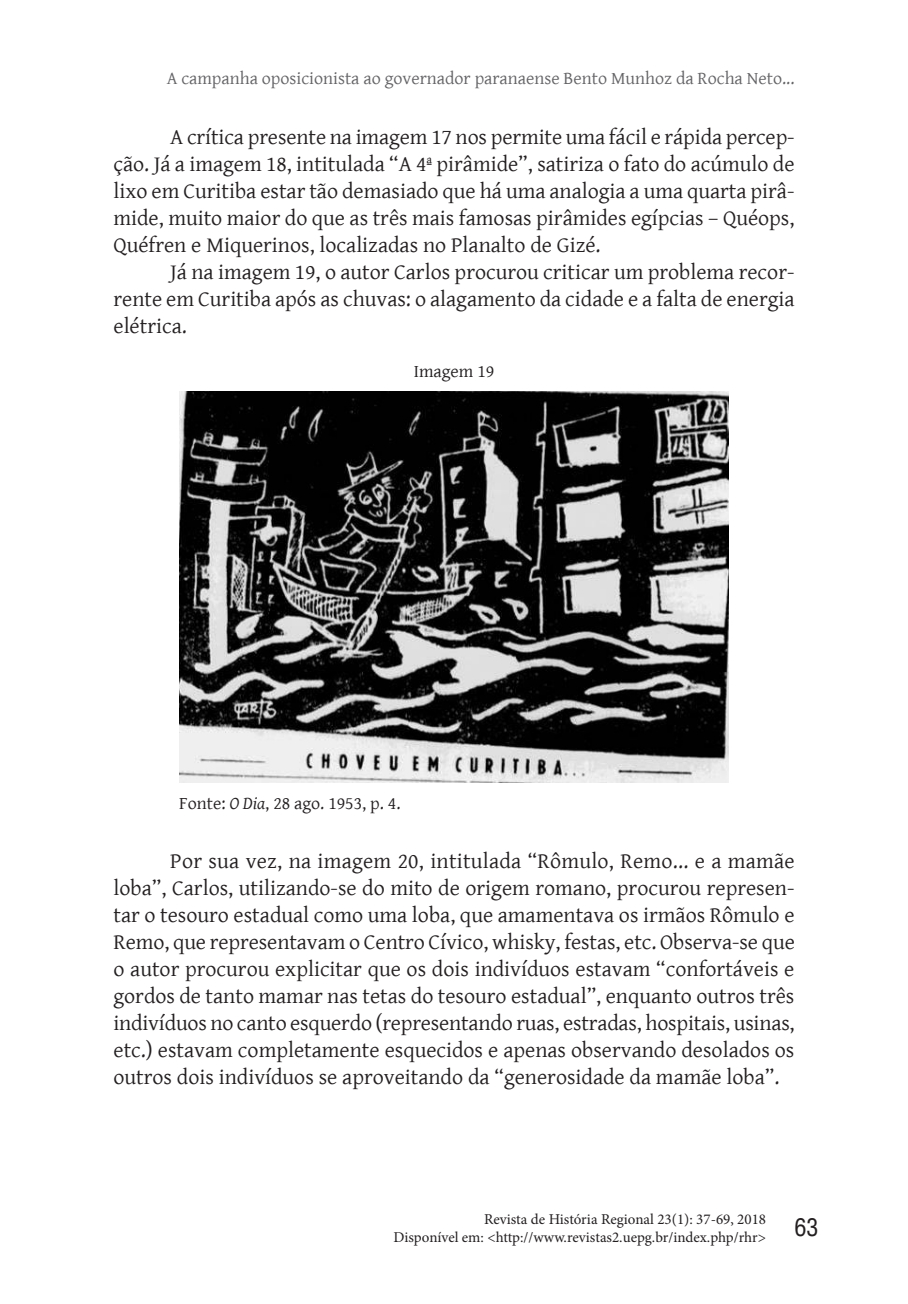
<style>
.page{position:relative;width:908px;height:1304px;background:#fff}
.page>*{position:absolute;margin:0;border:0;box-sizing:border-box;transform-origin:0 0}
.t1{font:22px/27px "Gentium Basic";color:#231f20;text-align:justify}
.t2{font:18px "Gentium Basic";color:#636366}
.t3{font:18px "Gentium Basic";color:#231f20}
.t4{font:15px/18px "Minion Pro";color:#231f20}
.s1{font-style:italic}
</style>
<div class="page">
<img style="left:179px;top:391px;width:549px;height:391px">
<p class="t2" style="left:167px;top:65px;width:629px">A campanha oposicionista ao governador paranaense Bento Munhoz da Rocha Neto...</p>
<p class="t1" style="left:113px;top:123px;width:682px;text-indent:57px">A crítica presente na imagem 17 nos permite uma fácil e rápida percep&shy;ção. Já a imagem 18, intitulada “A 4ª pirâmide”, satiriza o fato do acúmulo de lixo em Curitiba estar tão demasiado que há uma analogia a uma quarta pirâ&shy;mide, muito maior do que as três mais famosas pirâmides egípcias – Quéops, Quéfren e Miquerinos, localizadas no Planalto de Gizé.</p>
<p class="t1" style="left:113px;top:258px;width:682px;text-indent:57px">Já na imagem 19, o autor Carlos procurou criticar um problema recor&shy;rente em Curitiba após as chuvas: o alagamento da cidade e a falta de energia elétrica.</p>
<p class="t3" style="left:413px;top:358px;width:82px">Imagem 19</p>
<p class="t3" style="left:179px;top:790px;width:223px">Fonte: <span class="s1">O Dia</span>, 28 ago. 1953, p. 4.</p>
<p class="t1" style="left:113px;top:847px;width:682px;text-indent:57px">Por sua vez, na imagem 20, intitulada “Rômulo, Remo... e a mamãe loba”, Carlos, utilizando-se do mito de origem romano, procurou represen&shy;tar o tesouro estadual como uma loba, que amamentava os irmãos Rômulo e Remo, que representavam o Centro Cívico, whisky, festas, etc. Observa-se que o autor procurou explicitar que os dois indivíduos estavam “confortáveis e gordos de tanto mamar nas tetas do tesouro estadual”, enquanto outros três indivíduos no canto esquerdo (representando ruas, estradas, hospitais, usinas, etc.) estavam completamente esquecidos e apenas observando desolados os outros dois indivíduos se aproveitando da “generosidade da mamãe loba”.</p>
<p class="t4" style="left:393px;top:1210px;width:426px;text-indent:90px">Revista de História Regional 23(1): 37-69, 2018<br>Disponível em: &lt;http://www.revistas2.uepg.br/index.php/rhr&gt; <sup>63</sup></p>
</div>
